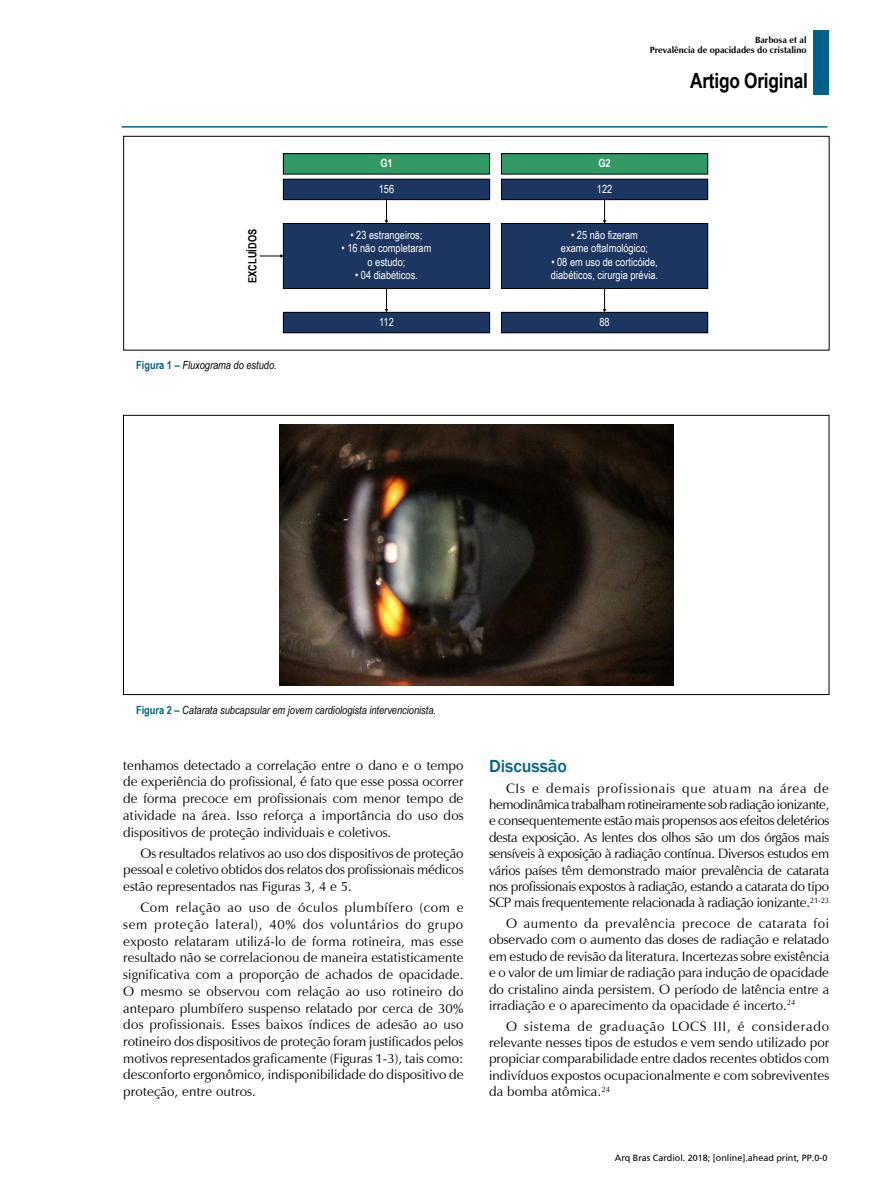
<style>
.page{position:relative;width:893px;height:1191px;background:#fff}
.page>*{position:absolute;margin:0;border:0;box-sizing:border-box;transform-origin:0 0}
.t1{font:700 21px "Arial Narrow";letter-spacing:-.01em;color:#000}
.t2{font:500 18px "Franklin Gothic";color:#00628b}
.t3{font:13.5px/16.8px "Zapf Humanist 601 BT";color:#000;text-align:justify}
.t4{font:11.25px/13.5px "Arial Narrow";color:#fff;text-align:center}
.t5{font:italic 11.25px "Arial Narrow";color:#000}
.t6{font:700 11.25px "Arial Narrow";color:#000}
.t7{font:700 11.25px "Arial Narrow";color:#fff}
.t8{font:700 9px/10.8px "Zapf Humanist 601 BT";color:#000;text-align:right}
.t9{font:9px "Frutiger";color:#000}
.s1{font-weight:700;font-style:normal;color:#00628b}
</style>
<div class="page">
<hr style="left:122px;top:126px;width:705px;height:2px;background:#00628b">
<div style="left:813px;top:30px;width:16px;height:64px;background:#00628b"></div>
<div style="left:123px;top:136px;width:706px;height:214px;border:1px solid #000"></div>
<div style="left:283px;top:154px;width:207px;height:20px;background:#319965"></div>
<div style="left:283px;top:153px;width:207px;height:21px;border:1px solid #000"></div>
<div style="left:501px;top:154px;width:207px;height:20px;background:#319965"></div>
<div style="left:501px;top:153px;width:207px;height:21px;border:1px solid #000"></div>
<div style="left:283px;top:179px;width:207px;height:21px;background:#1d3661"></div>
<div style="left:283px;top:179px;width:207px;height:21px;border:1px solid #000"></div>
<div style="left:501px;top:179px;width:207px;height:21px;background:#1d3661"></div>
<div style="left:501px;top:179px;width:207px;height:21px;border:1px solid #000"></div>
<div style="left:283px;top:312px;width:207px;height:21px;background:#1d3661"></div>
<div style="left:283px;top:312px;width:207px;height:21px;border:1px solid #000"></div>
<div style="left:501px;top:312px;width:207px;height:21px;background:#1d3661"></div>
<div style="left:501px;top:312px;width:207px;height:21px;border:1px solid #000"></div>
<div style="left:283px;top:223px;width:207px;height:65px;background:#1d3661"></div>
<div style="left:283px;top:223px;width:207px;height:66px;border:1px solid #000"></div>
<div style="left:501px;top:223px;width:207px;height:65px;background:#1d3661"></div>
<div style="left:501px;top:223px;width:207px;height:66px;border:1px solid #000"></div>
<svg style="left:385px;top:200px;width:3px;height:23px"></svg>
<svg style="left:260px;top:254px;width:23px;height:4px"></svg>
<svg style="left:603px;top:200px;width:3px;height:23px"></svg>
<svg style="left:385px;top:288px;width:3px;height:24px"></svg>
<svg style="left:603px;top:288px;width:3px;height:24px"></svg>
<img style="left:279px;top:425px;width:394px;height:260px">
<p class="t8" style="left:650px;top:34px;width:158px">Barbosa et al<br>Prevalência de opacidades do cristalino</p>
<p class="t6" style="left:244px;top:283px;width:55px;rotate:-90deg">EXCLUÍDOS</p>
<p class="t5" style="left:136px;top:357px;width:142px"><span class="s1">Figura 1 –</span> Fluxograma do estudo.</p>
<p class="t7" style="left:380px;top:154px;width:14px">G1</p>
<p class="t7" style="left:598px;top:154px;width:14px">G2</p>
<p class="t4" style="left:379px;top:181px;width:17px">156</p>
<p class="t4" style="left:597px;top:181px;width:17px">122</p>
<p class="t4" style="left:350px;top:228px;width:73px">• 23 estrangeiros;</p>
<p class="t4" style="left:342px;top:241px;width:91px">• 16 não completaram o estudo;</p>
<p class="t4" style="left:355px;top:268px;width:64px">• 04 diabéticos.</p>
<p class="t4" style="left:561px;top:228px;width:89px">• 25 não fizeram exame oftalmológico;</p>
<p class="t4" style="left:551px;top:255px;width:109px;text-align:left">• 08 em uso de corticóide, diabéticos, cirurgia prévia.</p>
<p class="t4" style="left:379px;top:314px;width:16px">112</p>
<p class="t4" style="left:599px;top:314px;width:12px">88</p>
<h1 class="t1" style="left:690px;top:65px;width:119px">Artigo Original</h1>
<p class="t5" style="left:136px;top:702px;width:301px"><span class="s1">Figura 2 –</span> Catarata subcapsular em jovem cardiologista intervencionista.</p>
<p class="t3" style="left:123px;top:756px;width:342px">tenhamos detectado a correlação entre o dano e o tempo de experiência do profissional, é fato que esse possa ocorrer de forma precoce em profissionais com menor tempo de atividade na área. Isso reforça a importância do uso dos dispositivos de proteção individuais e coletivos.</p>
<p class="t3" style="left:123px;top:844px;width:342px;text-indent:17px">Os resultados relativos ao uso dos dispositivos de proteção pessoal e coletivo obtidos dos relatos dos profissionais médicos estão representados nas Figuras 3, 4 e 5.</p>
<p class="t3" style="left:123px;top:899px;width:342px;text-indent:17px">Com relação ao uso de óculos plumbífero (com e sem proteção lateral), 40% dos voluntários do grupo exposto relataram utilizá-lo de forma rotineira, mas esse resultado não se correlacionou de maneira estatisticamente significativa com a proporção de achados de opacidade.<br>O mesmo se observou com relação ao uso rotineiro do anteparo plumbífero suspenso relatado por cerca de 30% dos profissionais. Esses baixos índices de adesão ao uso rotineiro dos dispositivos de proteção foram justificados pelos motivos representados graficamente (Figuras 1-3), tais como: desconforto ergonômico, indisponibilidade do dispositivo de proteção, entre outros.</p>
<h2 class="t2" style="left:489px;top:754px;width:80px">Discussão</h2>
<p class="t3" style="left:489px;top:779px;width:342px;line-height:16.4px;text-indent:17px">CIs e demais profissionais que atuam na área de hemodinâmica trabalham rotineiramente sob radiação ionizante, e consequentemente estão mais propensos aos efeitos deletérios desta exposição. As lentes dos olhos são um dos órgãos mais sensíveis à exposição à radiação contínua. Diversos estudos em vários países têm demonstrado maior prevalência de catarata nos profissionais expostos à radiação, estando a catarata do tipo SCP mais frequentemente relacionada à radiação ionizante.<sup>21-23</sup></p>
<p class="t3" style="left:489px;top:915px;width:342px;line-height:16.4px;text-indent:17px">O aumento da prevalência precoce de catarata foi observado com o aumento das doses de radiação e relatado em estudo de revisão da literatura. Incertezas sobre existência e o valor de um limiar de radiação para indução de opacidade do cristalino ainda persistem. O período de latência entre a irradiação e o aparecimento da opacidade é incerto.<sup>24</sup></p>
<p class="t3" style="left:489px;top:1017px;width:342px;line-height:16.4px;text-indent:17px">O sistema de graduação LOCS III, é considerado relevante nesses tipos de estudos e vem sendo utilizado por propiciar comparabilidade entre dados recentes obtidos com indivíduos expostos ocupacionalmente e com sobreviventes da bomba atômica.<sup>24</sup></p>
<p class="t9" style="left:615px;top:1153px;width:214px">Arq Bras Cardiol. 2018; [online].ahead print, PP.0-0</p>
</div>
